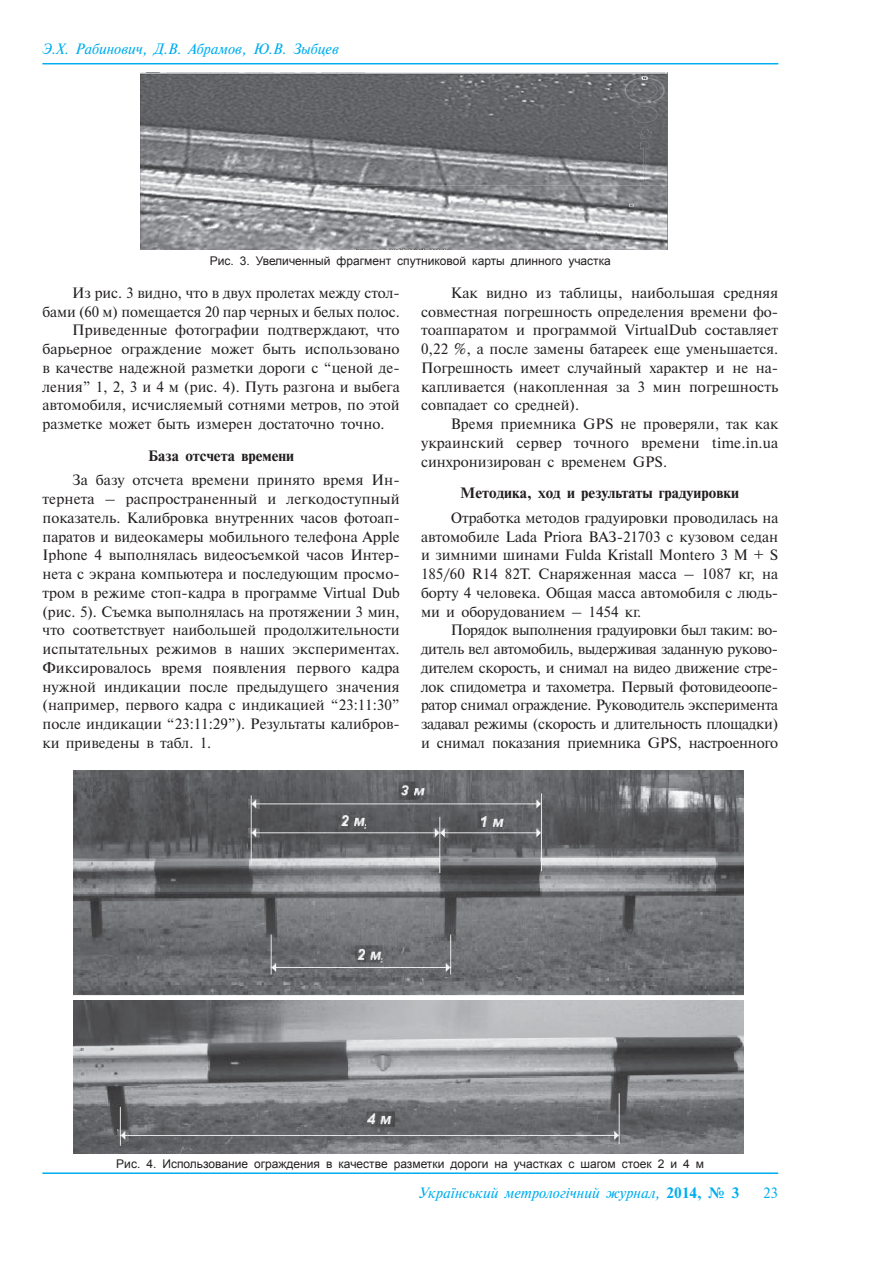
<style>
.page{position:relative;width:893px;height:1263px;background:#fff}
.page>*{position:absolute;margin:0;border:0;box-sizing:border-box;transform-origin:0 0}
.t1{font:15px/18.8px "Newton C";color:#231f20;text-align:justify}
.t2{font:italic 15px "Newton C";color:#00aeef}
.t3{font:700 15px "Newton C";color:#231f20}
.t4{font:15px "Newton C";color:#00aeef}
.t5{font:12px "Arial";color:#231f20}
.s1{font-weight:700;font-style:normal}
</style>
<div class="page">
<img style="left:140px;top:73px;width:528px;height:176px">
<img style="left:73px;top:771px;width:671px;height:225px">
<img style="left:73px;top:1000px;width:671px;height:153px">
<hr style="left:42px;top:1172px;width:736px;height:2px;background:#00aeef">
<hr style="left:42px;top:63px;width:736px;height:1px;background:#00aeef">
<p class="t2" style="left:42px;top:44px;width:299px">Э.Х. Рабинович, Д.В. Абрамов, Ю.В. Зыбцев</p>
<p class="t5" style="left:210px;top:254px;width:403px">Рис. 3. Увеличенный фрагмент спутниковой карты длинного участка</p>
<p class="t1" style="left:72px;top:285px;width:329px">Из рис. 3 видно, что в двух пролетах между стол-</p>
<p class="t1" style="left:43px;top:304px;width:359px">бами (60 м) помещается 20 пар черных и белых полос.</p>
<p class="t1" style="left:72px;top:322px;width:329px">Приведенные фотографии подтверждают, что</p>
<p class="t1" style="left:43px;top:341px;width:359px">барьерное ограждение может быть использовано</p>
<p class="t1" style="left:43px;top:360px;width:359px">в качестве надежной разметки дороги с “ценой де-</p>
<p class="t1" style="left:43px;top:379px;width:359px">ления” 1, 2, 3 и 4 м (рис. 4). Путь разгона и выбега</p>
<p class="t1" style="left:43px;top:397px;width:359px">автомобиля, исчисляемый сотнями метров, по этой</p>
<p class="t1" style="left:43px;top:416px;width:343px">разметке может быть измерен достаточно точно.</p>
<p class="t3" style="left:148px;top:450px;width:147px">База отсчета времени</p>
<p class="t1" style="left:43px;top:472px;width:359px;text-indent:30px">За базу отсчета времени принято время Ин&shy;тернета – распространенный и легкодоступный показатель. Калибровка внутренних часов фотоап&shy;паратов и видеокамеры мобильного телефона Apple Iphone 4 выполнялась видеосъемкой часов Интер&shy;нета с экрана компьютера и последующим просмо&shy;тром в режиме стоп-кадра в программе Vіrtual Dub (рис. 5). Съемка выполнялась на протяжении 3 мин, что соответствует наибольшей продолжительности испытательных режимов в наших экспериментах.<br>Фиксировалось время появления первого кадра нужной индикации после предыдущего значения (например, первого кадра с индикацией “23:11:30” после индикации “23:11:29”). Результаты калибров&shy;ки приведены в табл. 1.</p>
<p class="t1" style="left:421px;top:285px;width:359px;text-indent:30px">Как видно из таблицы, наибольшая средняя совместная погрешность определения времени фо&shy;тоаппаратом и программой VіrtualDub составляет 0,22 %, а после замены батареек еще уменьшается.<br>Погрешность имеет случайный характер и не на&shy;капливается (накопленная за 3 мин погрешность совпадает со средней).</p>
<p class="t1" style="left:421px;top:416px;width:359px;text-indent:30px">Время приемника GPS не проверяли, так как украинский сервер точного времени tіme.іn.ua синхронизирован с временем GPS.</p>
<p class="t3" style="left:460px;top:487px;width:280px">Методика, ход и результаты градуировки</p>
<p class="t1" style="left:421px;top:510px;width:359px;text-indent:30px">Отработка методов градуировки проводилась на автомобиле Lada Priora ВАЗ-21703 с кузовом седан и зимними шинами Fulda Kristall Montero 3 M + S 185/60 R14 82Т. Снаряженная масса – 1087 кг, на борту 4 человека. Общая масса автомобиля с людь&shy;ми и оборудованием – 1454 кг.</p>
<p class="t1" style="left:421px;top:622px;width:359px;text-indent:30px">Порядок выполнения градуировки был таким: во&shy;дитель вел автомобиль, выдерживая заданную руково&shy;дителем скорость, и снимал на видео движение стре&shy;лок спидометра и тахометра. Первый фотовидеоопе&shy;ратор снимал ограждение. Руководитель эксперимента задавал режимы (скорость и длительность площадки) и снимал показания приемника GPS, настроенного</p>
<p class="t5" style="left:116px;top:1157px;width:589px">Рис. 4. Использование ограждения в качестве разметки дороги на участках с шагом стоек 2 и 4 м</p>
<p class="t2" style="left:419px;top:1187px;width:322px">Український метрологічний журнал, <span class="s1">2014, № 3</span></p>
<p class="t4" style="left:763px;top:1187px;width:17px">23</p>
</div>
